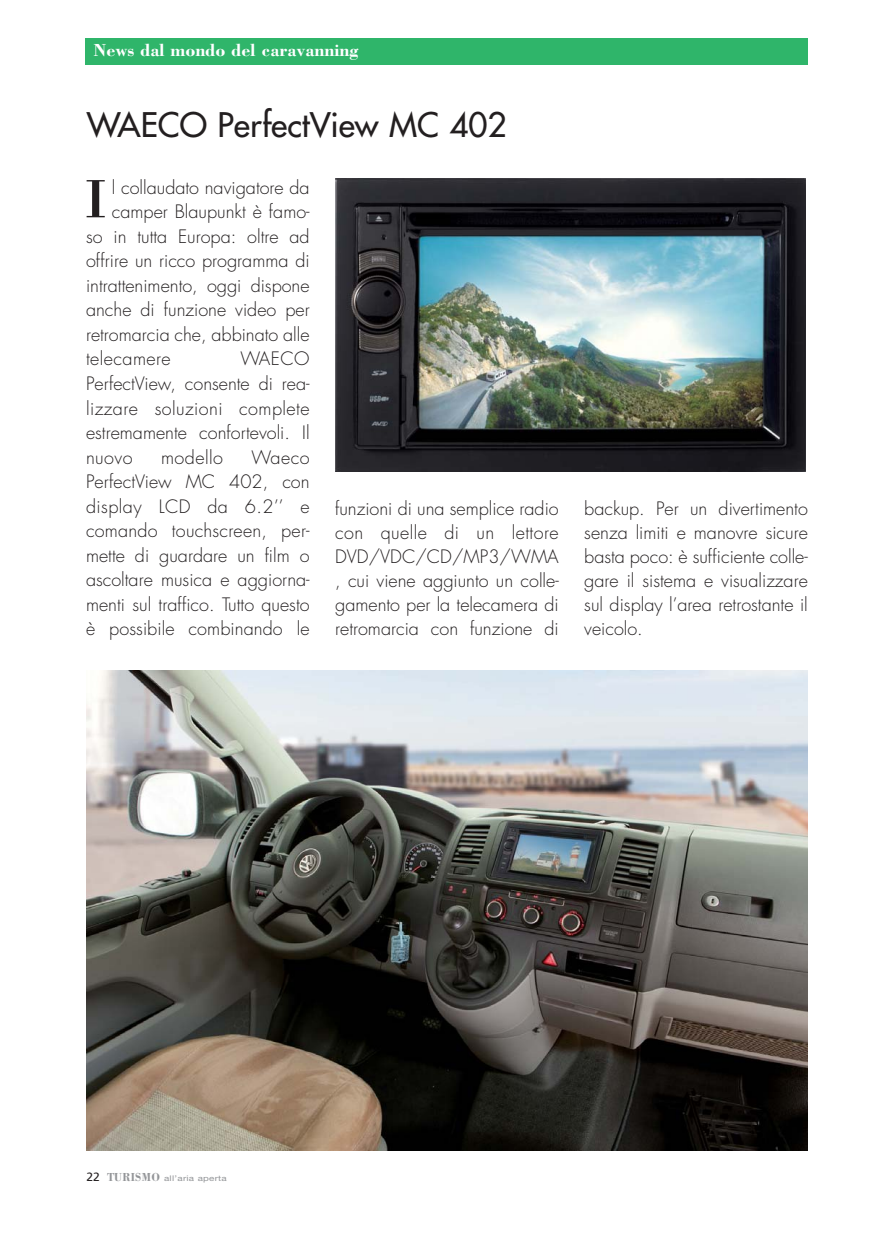
<style>
.page{position:relative;width:893px;height:1234px;background:#fff}
.page>*{position:absolute;margin:0;border:0;box-sizing:border-box;transform-origin:0 0}
.t1{font:55.65px "Bodoni";color:#231f20}
.t2{font:33px "Futura";color:#231f20}
.t3{font:300 18px/24.6px "Futura";color:#231f20;text-align:justify}
.t4{font:700 18px "Bodoni";color:#fff}
.t5{font:300 18px "Futura";letter-spacing:.025em;color:#231f20}
.t6{font:7.8px "Helvetica Neue";letter-spacing:.03em;color:#939598;scale:1.25 1}
.s1{font-family:"Frutiger";font-size:12px;color:#231f20}
.s2{font-family:"Bodoni";font-weight:700;font-size:12px}
</style>
<div class="page">
<div style="left:85px;top:38px;width:723px;height:26px;background:#2fb56a"></div>
<img style="left:87px;top:670px;width:721px;height:480px">
<img style="left:336px;top:178px;width:469px;height:293px">
<p class="t4" style="left:93px;top:43px;width:267px">News dal mondo del caravanning</p>
<h2 class="t2" style="left:87px;top:108px;width:421px">WAECO PerfectView MC 402</h2>
<h1 class="t1" style="left:85px;top:176px;width:23px">I</h1>
<p class="t3" style="left:112px;top:176px;width:199px">l collaudato navigatore da</p>
<p class="t3" style="left:112px;top:201px;width:199px">camper Blaupunkt è famo-</p>
<p class="t3" style="left:86px;top:225px;width:225px">so in tutta Europa: oltre ad</p>
<p class="t3" style="left:86px;top:250px;width:225px">offrire un ricco programma di</p>
<p class="t3" style="left:86px;top:274px;width:225px">intrattenimento, oggi dispone</p>
<p class="t3" style="left:86px;top:299px;width:225px">anche di funzione video per</p>
<p class="t3" style="left:86px;top:323px;width:225px">retromarcia che, abbinato alle</p>
<p class="t5" style="left:86px;top:350px;width:86px">telecamere</p>
<p class="t3" style="left:86px;top:348px;width:225px;text-indent:154px">WAECO PerfectView, consente di rea&shy;lizzare soluzioni complete estremamente confortevoli. Il nuovo</p>
<p class="t5" style="left:161px;top:448px;width:63px">modello</p>
<p class="t3" style="left:86px;top:446px;width:225px;text-indent:165px">Waeco PerfectView MC 402, con display LCD da 6.2’’ e comando touchscreen, per&shy;mette di guardare un film o ascoltare musica e aggiorna&shy;menti sul traffico. Tutto questo è possibile combinando le</p>
<p class="t3" style="left:335px;top:497px;width:225px;line-height:24.2px">funzioni di una semplice radio con quelle di un lettore DVD/VDC/CD/MP3/WMA , cui viene aggiunto un colle&shy;gamento per la telecamera di retromarcia con funzione di</p>
<p class="t3" style="left:584px;top:497px;width:225px;line-height:24.2px">backup. Per un divertimento senza limiti e manovre sicure basta poco: è sufficiente colle&shy;gare il sistema e visualizzare sul display l’area retrostante il veicolo.</p>
<p class="t6" style="left:86px;top:1174px;width:114px"><span class="s1">22</span> <span class="s2">TURISMO</span> all’aria aperta</p>
</div>
